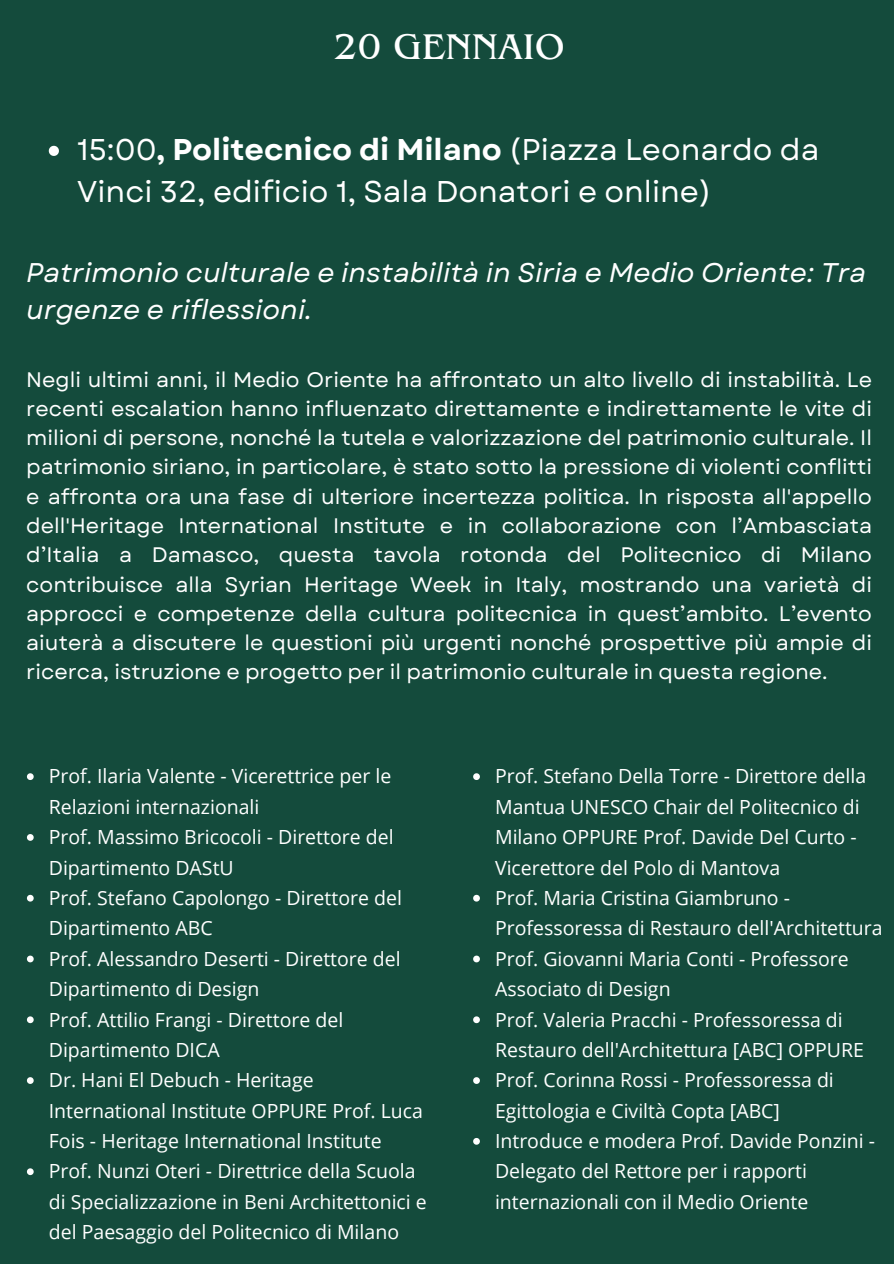
<style>
.page{position:relative;width:894px;height:1264px;background:#fff}
.page>*{position:absolute;margin:0;border:0;box-sizing:border-box;transform-origin:0 0}
.t1{font:37.5px "Benguiat Pro ITC";color:#fff}
.t2{font:30px/41.7px "Garet";color:#fff}
.t3{font:italic 27px/37.2px "Garet";color:#fff}
.t4{font:21px/29.2px "Garet";color:#fff;text-align:justify}
.t5{font:19.5px/30.3px "Open Sans";color:#fff}
.s1{font-weight:700}
</style>
<div class="page">
<div style="left:0;top:0;width:893px;height:1263px;background:#144b3c"></div>
<svg style="left:49px;top:146px;width:10px;height:10px"></svg>
<svg style="left:27px;top:773px;width:7px;height:7px"></svg>
<svg style="left:27px;top:834px;width:7px;height:6px"></svg>
<svg style="left:27px;top:894px;width:7px;height:7px"></svg>
<svg style="left:27px;top:955px;width:7px;height:7px"></svg>
<svg style="left:27px;top:1016px;width:7px;height:7px"></svg>
<svg style="left:27px;top:1077px;width:7px;height:6px"></svg>
<svg style="left:27px;top:1168px;width:7px;height:7px"></svg>
<svg style="left:473px;top:773px;width:7px;height:7px"></svg>
<svg style="left:473px;top:894px;width:7px;height:7px"></svg>
<svg style="left:473px;top:955px;width:7px;height:7px"></svg>
<svg style="left:473px;top:1016px;width:7px;height:7px"></svg>
<svg style="left:473px;top:1077px;width:7px;height:6px"></svg>
<svg style="left:473px;top:1138px;width:7px;height:6px"></svg>
<h1 class="t1" style="left:333px;top:33px;width:232px">20 GENNAIO</h1>
<p class="t2" style="left:77px;top:129px;width:743px">15:00<span class="s1">, Politecnico di Milano</span> (Piazza Leonardo da<br>Vinci 32, edificio 1, Sala Donatori e online)</p>
<h2 class="t3" style="left:26px;top:254px;width:841px">Patrimonio culturale e instabilità in Siria e Medio Oriente: Tra urgenze e riflessioni.</h2>
<p class="t4" style="left:26px;top:365px;width:847px">Negli ultimi anni, il Medio Oriente ha affrontato un alto livello di instabilità. Le recenti escalation hanno influenzato direttamente e indirettamente le vite di milioni di persone, nonché la tutela e valorizzazione del patrimonio culturale. Il patrimonio siriano, in particolare, è stato sotto la pressione di violenti conflitti e affronta ora una fase di ulteriore incertezza politica. In risposta all'appello dell'Heritage International Institute e in collaborazione con l’Ambasciata d’Italia a Damasco, questa tavola rotonda del Politecnico di Milano contribuisce alla Syrian Heritage Week in Italy, mostrando una varietà di approcci e competenze della cultura politecnica in quest’ambito. L’evento aiuterà a discutere le questioni più urgenti nonché prospettive più ampie di ricerca, istruzione e progetto per il patrimonio culturale in questa regione.</p>
<p class="t5" style="left:49px;top:760px;width:344px">Prof. Ilaria Valente - Vicerettrice per le<br>Relazioni internazionali</p>
<p class="t5" style="left:49px;top:821px;width:346px">Prof. Massimo Bricocoli - Direttore del<br>Dipartimento DAStU</p>
<p class="t5" style="left:49px;top:882px;width:354px">Prof. Stefano Capolongo - Direttore del<br>Dipartimento ABC</p>
<p class="t5" style="left:49px;top:943px;width:353px">Prof. Alessandro Deserti - Direttore del<br>Dipartimento di Design</p>
<p class="t5" style="left:49px;top:1003px;width:296px">Prof. Attilio Frangi - Direttore del<br>Dipartimento DICA</p>
<p class="t5" style="left:49px;top:1064px;width:375px">Dr. Hani El Debuch - Heritage<br>International Institute OPPURE Prof. Luca<br>Fois - Heritage International Institute</p>
<p class="t5" style="left:49px;top:1155px;width:379px">Prof. Nunzi Oteri - Direttrice della Scuola di Specializzazione in Beni Architettonici e del Paesaggio del Politecnico di Milano</p>
<p class="t5" style="left:495px;top:760px;width:372px">Prof. Stefano Della Torre - Direttore della Mantua UNESCO Chair del Politecnico di Milano OPPURE Prof. Davide Del Curto - Vicerettore del Polo di Mantova</p>
<p class="t5" style="left:495px;top:882px;width:389px">Prof. Maria Cristina Giambruno -<br>Professoressa di Restauro dell'Architettura</p>
<p class="t5" style="left:495px;top:943px;width:355px">Prof. Giovanni Maria Conti - Professore<br>Associato di Design</p>
<p class="t5" style="left:495px;top:1003px;width:370px">Prof. Valeria Pracchi - Professoressa di<br>Restauro dell'Architettura [ABC] OPPURE</p>
<p class="t5" style="left:495px;top:1064px;width:340px">Prof. Corinna Rossi - Professoressa di<br>Egittologia e Civiltà Copta [ABC]</p>
<p class="t5" style="left:495px;top:1125px;width:381px">Introduce e modera Prof. Davide Ponzini -<br>Delegato del Rettore per i rapporti internazionali con il Medio Oriente</p>
</div>
